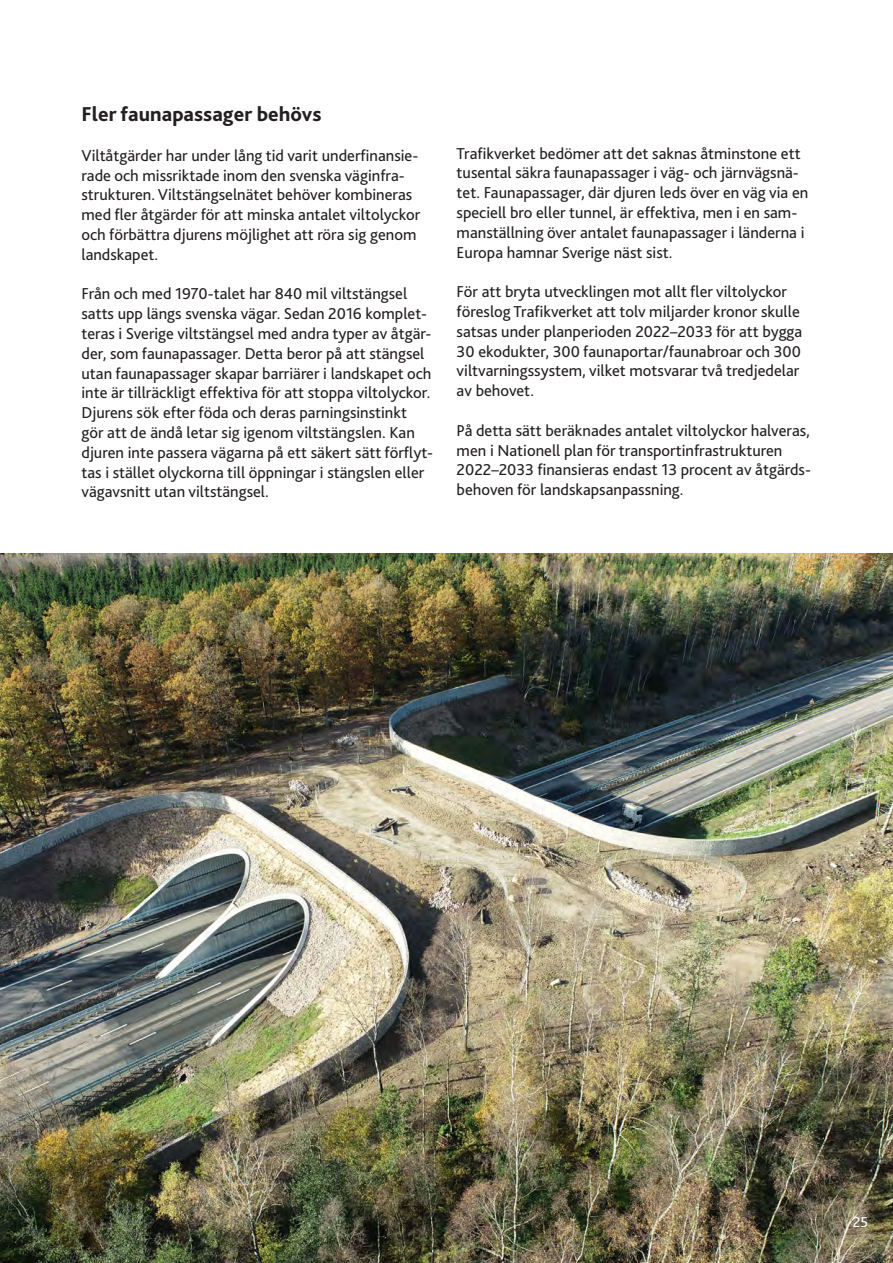
<style>
.page{position:relative;width:893px;height:1263px;background:#fff}
.page>*{position:absolute;margin:0;border:0;box-sizing:border-box;transform-origin:0 0}
.t1{font:800 21px "Bliss 2";color:#231f20}
.t2{font:16.5px/19.8px "Bliss 2";color:#231f20}
.t3{font:15px "Bliss 2";color:#fff}
</style>
<div class="page">
<img style="left:0;top:553px;width:893px;height:710px">
<p class="t1" style="left:81px;top:101px;width:241px">Fler faunapassager behövs</p>
<p class="t2" style="left:81px;top:145px;width:340px">Viltåtgärder har under lång tid varit underfinansie&shy;rade och missriktade inom den svenska väginfra&shy;strukturen. Viltstängselnätet behöver kombineras med fler åtgärder för att minska antalet viltolyckor och förbättra djurens möjlighet att röra sig genom landskapet.</p>
<p class="t2" style="left:81px;top:284px;width:353px">Från och med 1970-talet har 840 mil viltstängsel satts upp längs svenska vägar. Sedan 2016 komplet&shy;teras i Sverige viltstängsel med andra typer av åtgär&shy;der, som faunapassager. Detta beror på att stängsel utan faunapassager skapar barriärer i landskapet och inte är tillräckligt effektiva för att stoppa viltolyckor.<br>Djurens sök efter föda och deras parningsinstinkt gör att de ändå letar sig igenom viltstängslen. Kan djuren inte passera vägarna på ett säkert sätt förflyt&shy;tas i stället olyckorna till öppningar i stängslen eller vägavsnitt utan viltstängsel.</p>
<p class="t2" style="left:457px;top:143px;width:353px">Trafikverket bedömer att det saknas åtminstone ett tusental säkra faunapassager i väg- och järnvägsnä&shy;tet. Faunapassager, där djuren leds över en väg via en speciell bro eller tunnel, är effektiva, men i en sam&shy;manställning över antalet faunapassager i länderna i Europa hamnar Sverige näst sist.</p>
<p class="t2" style="left:457px;top:281px;width:347px">För att bryta utvecklingen mot allt fler viltolyckor föreslog Trafikverket att tolv miljarder kronor skulle satsas under planperioden 2022–2033 för att bygga 30 ekodukter, 300 faunaportar/faunabroar och 300 viltvarningssystem, vilket motsvarar två tredjedelar av behovet.</p>
<p class="t2" style="left:457px;top:420px;width:356px">På detta sätt beräknades antalet viltolyckor halveras, men i Nationell plan för transportinfrastrukturen 2022–2033 finansieras endast 13 procent av åtgärds&shy;behoven för landskapsanpassning.</p>
<p class="t3" style="left:853px;top:1212px;width:17px">25</p>
</div>
